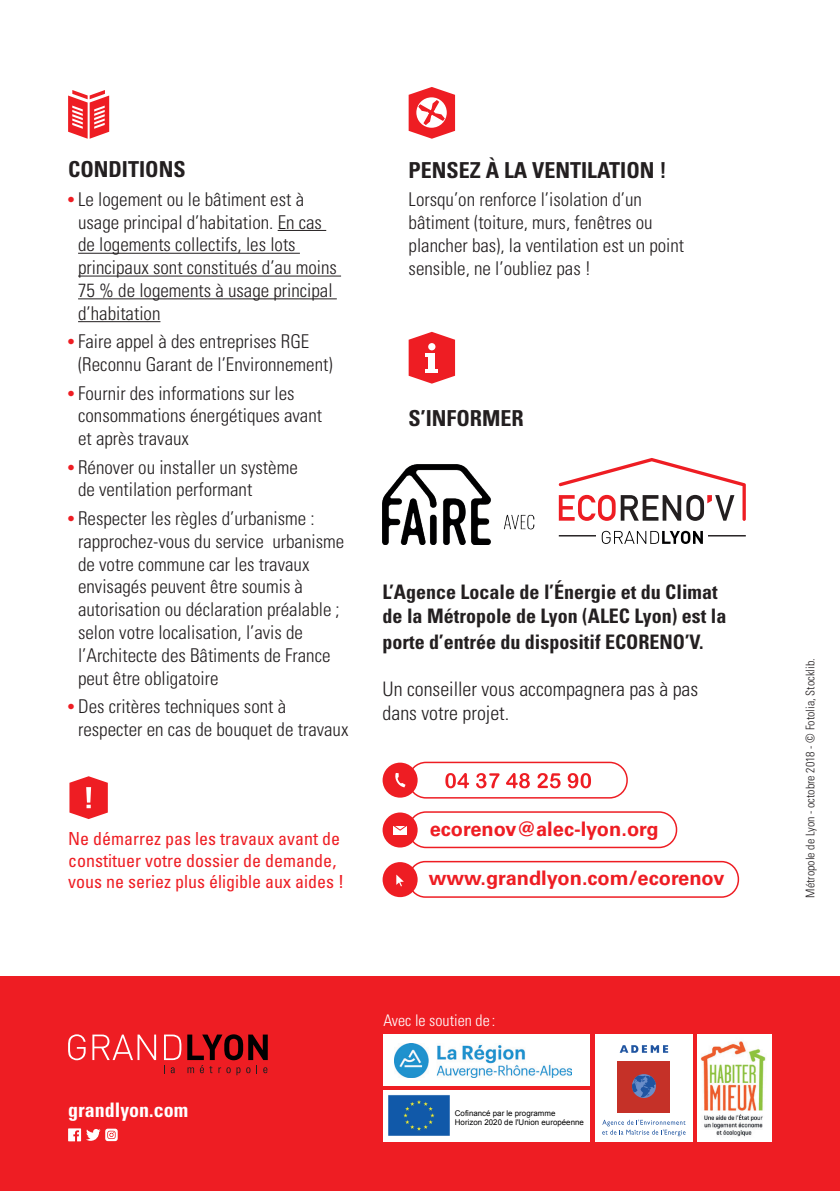
<style>
.page{position:relative;width:840px;height:1191px;background:#fff}
.page>*{position:absolute;margin:0;border:0;box-sizing:border-box;transform-origin:0 0}
.t1{font:700 condensed 22px "Univers";color:#231f20}
.t2{font:700 condensed 20px/24px "Univers LT Std";color:#231f20}
.t3{font:300 condensed 20px/24px "Univers LT Std";color:#231f20}
.t4{font:700 20px "Univers LT Std";color:#ee1d23}
.t5{font:700 condensed 20px "Univers";color:#fff}
.t6{font:300 condensed 19px/22.8px "Univers LT Std";color:#231f20}
.t7{font:condensed 18px/21.6px "Univers";color:#ee1d23}
.t8{font:300 condensed 16px "Univers LT Std";color:#fff}
.t9{font:300 condensed 12px "Univers LT Std";color:#231f20}
.t10{font:8px/9.6px "Arial";color:#000001}
.s1{font-family:"Univers";font-weight:400;font-size:18px;color:#ee1d23}
</style>
<div class="page">
<hr style="left:277px;top:230px;width:49px;height:1px;background:#231f20">
<hr style="left:78px;top:253px;width:222px;height:1px;background:#231f20">
<hr style="left:78px;top:275px;width:263px;height:1px;background:#231f20">
<hr style="left:78px;top:298px;width:258px;height:1px;background:#231f20">
<hr style="left:78px;top:321px;width:82px;height:1px;background:#231f20">
<svg style="left:408px;top:87px;width:47px;height:52px"></svg>
<svg style="left:68px;top:90px;width:41px;height:49px"></svg>
<div style="left:0;top:977px;width:839px;height:214px;background:#ee1d23"></div>
<svg style="left:68px;top:1034px;width:18px;height:26px"></svg>
<svg style="left:92px;top:1034px;width:64px;height:26px"></svg>
<svg style="left:187px;top:1034px;width:80px;height:41px"></svg>
<svg style="left:164px;top:1034px;width:17px;height:39px"></svg>
<div style="left:595px;top:1034px;width:97px;height:108px;background:#fff"></div>
<div style="left:617px;top:1060px;width:52px;height:52px;background:#c53128"></div>
<svg style="left:632px;top:1074px;width:23px;height:24px"></svg>
<svg style="left:620px;top:1045px;width:47px;height:7px"></svg>
<svg style="left:602px;top:1119px;width:83px;height:17px"></svg>
<div style="left:383px;top:1034px;width:207px;height:51px;background:#fff"></div>
<img style="left:394px;top:1043px;width:177px;height:34px">
<div style="left:383px;top:1091px;width:207px;height:51px;background:#fff"></div>
<img style="left:388px;top:1095px;width:62px;height:41px">
<img style="left:697px;top:1034px;width:74px;height:108px">
<svg style="left:68px;top:1128px;width:50px;height:13px"></svg>
<svg style="left:408px;top:332px;width:47px;height:52px"></svg>
<div style="left:428px;top:343px;width:7px;height:7px;background:#fff;border-radius:50%"></div>
<svg style="left:69px;top:776px;width:39px;height:43px"></svg>
<img style="left:382px;top:464px;width:152px;height:80px">
<div style="left:407px;top:761px;width:220px;height:37px;border:1px solid #ee1d23;border-radius:17px"></div>
<svg style="left:445px;top:773px;width:24px;height:15px"></svg>
<svg style="left:476px;top:773px;width:23px;height:15px"></svg>
<svg style="left:506px;top:773px;width:23px;height:15px"></svg>
<svg style="left:537px;top:773px;width:23px;height:15px"></svg>
<svg style="left:567px;top:773px;width:23px;height:15px"></svg>
<div style="left:382px;top:762px;width:35px;height:35px;background:#ee1d23;border-radius:50%"></div>
<svg style="left:395px;top:773px;width:10px;height:14px"></svg>
<div style="left:407px;top:811px;width:270px;height:37px;border:1px solid #ee1d23;border-radius:17px"></div>
<div style="left:382px;top:812px;width:35px;height:35px;background:#ee1d23;border-radius:50%"></div>
<div style="left:393px;top:825px;width:13px;height:9px;background:#fff"></div>
<svg style="left:393px;top:825px;width:14px;height:5px"></svg>
<div style="left:407px;top:861px;width:331px;height:36px;border:1px solid #ee1d23;border-radius:17px"></div>
<div style="left:382px;top:862px;width:35px;height:35px;background:#ee1d23;border-radius:50%"></div>
<svg style="left:396px;top:874px;width:7px;height:12px"></svg>
<hr style="left:558px;top:535px;width:187px;height:1px;background:#231f20">
<svg style="left:558px;top:458px;width:187px;height:63px"></svg>
<div style="left:596px;top:529px;width:111px;height:17px;background:#fff"></div>
<svg style="left:601px;top:531px;width:101px;height:13px"></svg>
<p class="t1" style="left:68px;top:156px;width:119px">CONDITIONS</p>
<p class="t6" style="left:78px;top:188px;width:260px;text-indent:-10px"><span class="s1">•</span> Le logement ou le bâtiment est à usage principal d’habitation. En cas de logements collectifs, les lots principaux sont constitués d’au moins<br>75 % de logements à usage principal d’habitation</p>
<p class="t6" style="left:78px;top:330px;width:256px;text-indent:-10px"><span class="s1">•</span> Faire appel à des entreprises RGE (Reconnu Garant de l’Environnement)</p>
<p class="t6" style="left:78px;top:381px;width:245px;text-indent:-10px"><span class="s1">•</span> Fournir des informations sur les consommations énergétiques avant et après travaux</p>
<p class="t6" style="left:78px;top:455px;width:221px;text-indent:-10px"><span class="s1">•</span> Rénover ou installer un système de ventilation performant</p>
<p class="t6" style="left:78px;top:507px;width:267px;text-indent:-10px"><span class="s1">•</span> Respecter les règles d’urbanisme : rapprochez-vous du service urbanisme de votre commune car les travaux envisagés peuvent être soumis à autorisation ou déclaration préalable ; selon votre localisation, l’avis de l’Architecte des Bâtiments de France peut être obligatoire</p>
<p class="t6" style="left:78px;top:695px;width:272px;text-indent:-10px"><span class="s1">•</span> Des critères techniques sont à respecter en cas de bouquet de travaux</p>
<p class="t7" style="left:68px;top:827px;width:277px">Ne démarrez pas les travaux avant de constituer votre dossier de demande, vous ne seriez plus éligible aux aides !</p>
<p class="t1" style="left:408px;top:156px;width:259px">PENSEZ À LA VENTILATION !</p>
<p class="t6" style="left:408px;top:188px;width:277px">Lorsqu’on renforce l’isolation d’un bâtiment (toiture, murs, fenêtres ou plancher bas), la ventilation est un point sensible, ne l’oubliez pas !</p>
<p class="t1" style="left:408px;top:404px;width:116px">S’INFORMER</p>
<p class="t2" style="left:382px;top:580px;width:345px">L’Agence Locale de l’Énergie et du Climat de la Métropole de Lyon (ALEC Lyon) est la</p>
<p class="t2" style="left:382px;top:630px;width:322px">porte d’entrée du dispositif ECORENO’V.</p>
<p class="t3" style="left:382px;top:677px;width:317px">Un conseiller vous accompagnera pas à pas dans votre projet.</p>
<p class="t4" style="left:429px;top:817px;width:230px">ecorenov@alec-lyon.org</p>
<p class="t4" style="left:428px;top:866px;width:297px">www.grandlyon.com/ecorenov</p>
<p class="t5" style="left:68px;top:1098px;width:121px">grandlyon.com</p>
<p class="t8" style="left:383px;top:1010px;width:113px">Avec le soutien de :</p>
<p class="t10" style="left:454px;top:1108px;width:130px">Cofinancé par le programme<br>Horizon 2020 de l'Union européenne</p>
<p class="t9" style="left:802px;top:897px;width:241px;rotate:-90deg">Métropole de Lyon - octobre 2018 - © Fotolia, Stocklib.</p>
</div>
